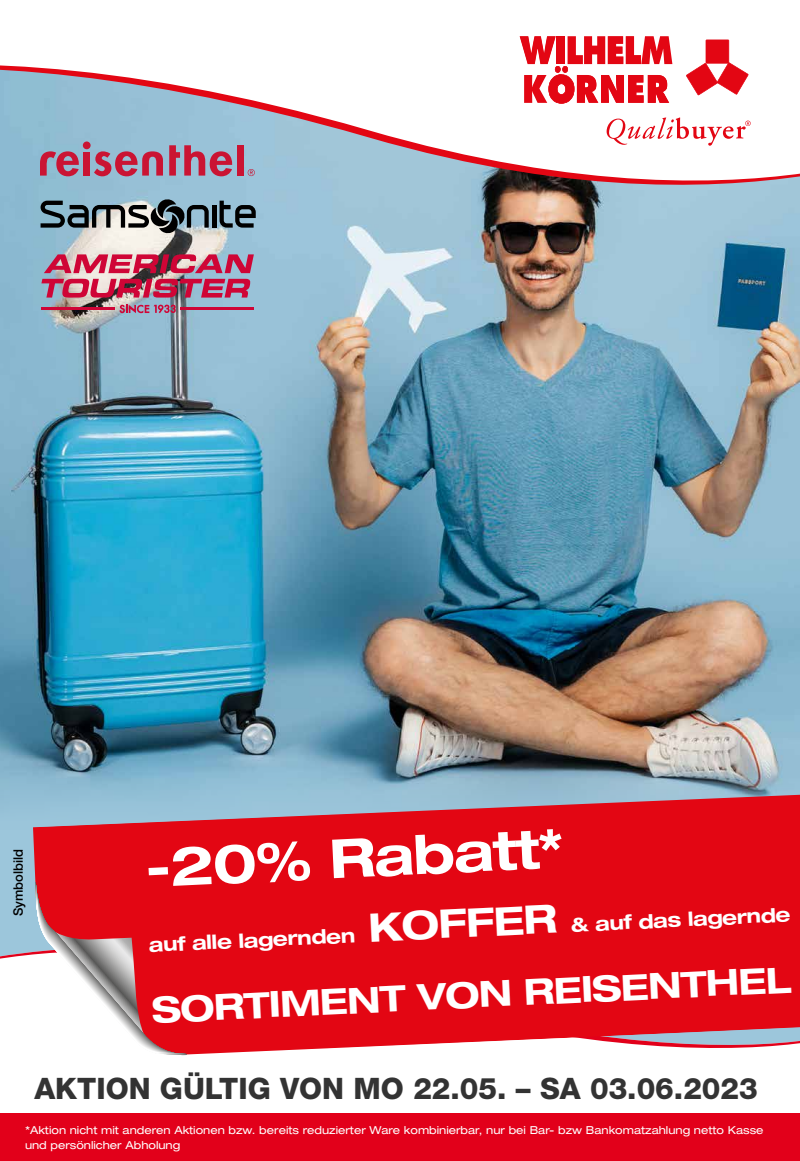
<style>
.page{position:relative;width:800px;height:1161px;background:#fff}
.page>*{position:absolute;margin:0;border:0;box-sizing:border-box;transform-origin:0 0}
.t1{font:700 expanded 53.9px "Helvetica Neue LT Pro";color:#fff}
.t2{font:700 expanded 36px "Helvetica Neue LT Pro";color:#fff}
.t3{font:800 29.6px "Helvetica Neue LT Pro";color:#333}
.t4{font:700 expanded 19.7px "Helvetica Neue LT Pro";color:#fff}
.t5{font:500 13px "Helvetica Neue LT Pro";color:#000}
.t6{font:expanded 11px/15.8px "Helvetica Neue LT Pro";color:#fff}
.s1{font-size:39.5px}
</style>
<div class="page">
<img style="left:0;top:199px;width:800px;height:631px">
<svg style="left:0;top:1113px;width:800px;height:1px"></svg>
<svg style="left:0;top:937px;width:33px;height:22px"></svg>
<svg style="left:33px;top:795px;width:767px;height:260px;background:#dd1e2b"></svg>
<svg style="left:35px;top:876px;width:152px;height:180px"></svg>
<svg style="left:0;top:61px;width:800px;height:138px"></svg>
<svg style="left:520px;top:36px;width:152px;height:68px"></svg>
<svg style="left:686px;top:40px;width:63px;height:55px"></svg>
<svg style="left:607px;top:117px;width:144px;height:29px"></svg>
<div style="left:0;top:1114px;width:800px;height:47px;background:#e2001a"></div>
<hr style="left:212px;top:205px;width:4px;height:23px;background:#000">
<svg style="left:220px;top:201px;width:36px;height:27px"></svg>
<svg style="left:41px;top:199px;width:168px;height:34px;background:#748389"></svg>
<svg style="left:248px;top:169px;width:7px;height:7px"></svg>
<div style="left:237px;top:145px;width:6px;height:31px;background:#ca1433"></div>
<svg style="left:40px;top:151px;width:39px;height:25px"></svg>
<div style="left:83px;top:152px;width:7px;height:24px;background:#ca1433"></div>
<div style="left:83px;top:142px;width:8px;height:7px;background:#ca1433;border-radius:50%"></div>
<svg style="left:94px;top:151px;width:69px;height:25px;background:#b2617c"></svg>
<svg style="left:169px;top:145px;width:63px;height:31px;background:#b16b85"></svg>
<svg style="left:120px;top:305px;width:56px;height:8px"></svg>
<hr style="left:41px;top:308px;width:74px;height:2px;background:#cf0536">
<hr style="left:180px;top:308px;width:74px;height:2px;background:#cf0536">
<img style="left:41px;top:254px;width:213px;height:44px">
<p class="t5" style="left:10px;top:916px;width:69px;rotate:-90deg">Symbolbild</p>
<h1 class="t1" style="left:143px;top:835px;width:420px;rotate:-3deg">-20% Rabatt*</h1>
<h3 class="t4" style="left:148px;top:934px;width:644px;rotate:-3deg">auf alle lagernden <span class="s1">KOFFER</span> &amp; auf das lagernde</h3>
<h2 class="t2" style="left:151px;top:989px;width:642px;rotate:-3deg">SORTIMENT VON REISENTHEL</h2>
<h3 class="t3" style="left:34px;top:1071px;width:725px">AKTION GÜLTIG VON MO 22.05. – SA 03.06.2023</h3>
<p class="t6" style="left:25px;top:1122px;width:740px">*Aktion nicht mit anderen Aktionen bzw. bereits reduzierter Ware kombinierbar, nur bei Bar- bzw Bankomatzahlung netto Kasse und persönlicher Abholung</p>
</div>
